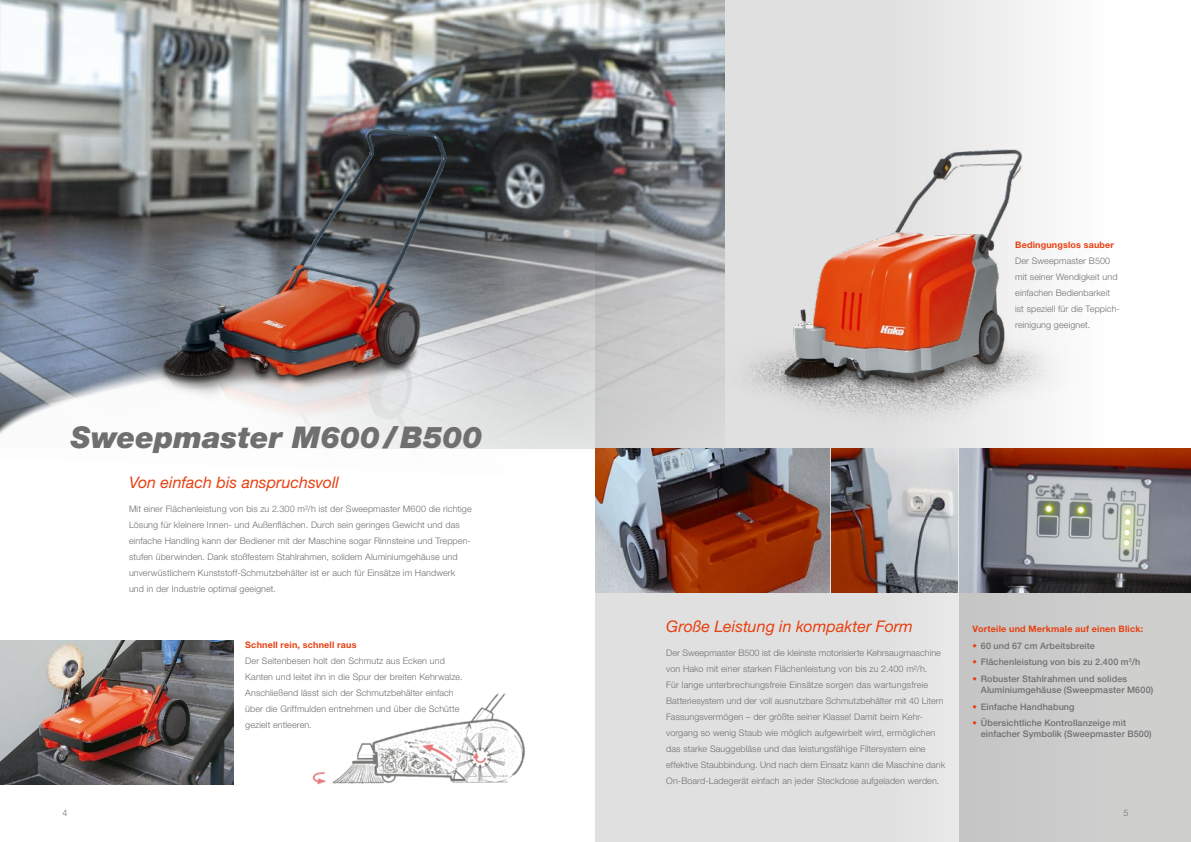
<style>
.page{position:relative;width:1191px;height:842px;background:#fff}
.page>*{position:absolute;margin:0;border:0;box-sizing:border-box;transform-origin:0 0}
.t1{font:italic 900 30px "Helvetica Neue LT Std";letter-spacing:-.005em;color:#706f6f}
.t2{font:italic 16px "Helvetica Neue LT Std";color:#e74011}
.t3{font:300 9px/16px "Helvetica Neue LT Std";letter-spacing:.01em;color:#706f6f}
.t4{font:500 9px/11px "Helvetica Neue LT Std";letter-spacing:.01em;color:#706f6f}
.t5{font:700 9px "Helvetica Neue LT Std";letter-spacing:.02em;color:#e74011}
.s1{color:#e74011}
</style>
<div class="page">
<div style="left:595px;top:0;width:596px;height:842px;background:linear-gradient(to right,#d7d6d6,#fdfdfd)"></div>
<img style="left:0;top:0;width:724px;height:448px">
<img style="left:0;top:242px;width:601px;height:207px">
<img style="left:137px;top:79px;width:354px;height:370px">
<div style="left:959px;top:592px;width:232px;height:250px;background:#ccc"></div>
<img style="left:959px;top:448px;width:232px;height:144px">
<img style="left:831px;top:448px;width:126px;height:144px">
<img style="left:595px;top:448px;width:234px;height:144px">
<img style="left:0;top:640px;width:234px;height:144px">
<img style="left:724px;top:115px;width:423px;height:333px">
<img style="left:312px;top:692px;width:213px;height:93px">
<h1 class="t1" style="left:71px;top:419px;width:413px">Sweepmaster M600/B500</h1>
<h2 class="t2" style="left:129px;top:473px;width:212px">Von einfach bis anspruchsvoll</h2>
<p class="t3" style="left:129px;top:501px;width:344px">Mit einer Flächenleistung von bis zu 2.300 m²/h ist der Sweepmaster M600 die richtige Lösung für kleinere Innen- und Außenflächen. Durch sein geringes Gewicht und das einfache Handling kann der Bediener mit der Maschine sogar Rinnsteine und Treppen&shy;stufen überwinden. Dank stoßfestem Stahlrahmen, solidem Aluminiumgehäuse und unverwüstlichem Kunststoff-Schmutzbehälter ist er auch für Einsätze im Handwerk und in der Industrie optimal geeignet.</p>
<p class="t5" style="left:245px;top:639px;width:113px">Schnell rein, schnell raus</p>
<p class="t3" style="left:245px;top:653px;width:219px">Der Seitenbesen holt den Schmutz aus Ecken und Kanten und leitet ihn in die Spur der breiten Kehrwalze.<br>Anschließend lässt sich der Schmutzbehälter einfach über die Griffmulden entnehmen und über die Schütte gezielt entleeren.</p>
<p class="t5" style="left:1015px;top:239px;width:100px">Bedingungslos sauber</p>
<p class="t3" style="left:1015px;top:253px;width:106px">Der Sweepmaster B500 mit seiner Wendigkeit und einfachen Bedienbarkeit ist speziell für die Teppich&shy;reinigung geeignet.</p>
<h2 class="t2" style="left:666px;top:617px;width:248px">Große Leistung in kompakter Form</h2>
<p class="t3" style="left:666px;top:645px;width:280px">Der Sweepmaster B500 ist die kleinste motorisierte Kehrsaugmaschine von Hako mit einer starken Flächenleistung von bis zu 2.400 m²/h.<br>Für lange unterbrechungsfreie Einsätze sorgen das wartungsfreie Batteriesystem und der voll ausnutzbare Schmutzbehälter mit 40 Litern Fassungsvermögen – der größte seiner Klasse! Damit beim Kehr&shy;vorgang so wenig Staub wie möglich aufgewirbelt wird, ermöglichen das starke Sauggebläse und das leistungsfähige Filtersystem eine effektive Staubbindung. Und nach dem Einsatz kann die Maschine dank On-Board-Ladegerät einfach an jeder Steckdose aufgeladen werden.</p>
<p class="t5" style="left:972px;top:623px;width:172px">Vorteile und Merkmale auf einen Blick:</p>
<p class="t4" style="left:972px;top:640px;width:124px"><span class="s1">•</span> 60 und 67 cm Arbeitsbreite</p>
<p class="t4" style="left:972px;top:657px;width:169px"><span class="s1">•</span> Flächenleistung von bis zu 2.400 m<sup>2</sup>/h</p>
<p class="t4" style="left:980px;top:673px;width:174px;text-indent:-8px"><span class="s1">•</span> Robuster Stahlrahmen und solides<br>Aluminiumgehäuse (Sweepmaster M600)</p>
<p class="t4" style="left:972px;top:701px;width:103px"><span class="s1">•</span> Einfache Handhabung</p>
<p class="t4" style="left:980px;top:718px;width:172px;text-indent:-8px"><span class="s1">•</span> Übersichtliche Kontrollanzeige mit einfacher Symbolik (Sweepmaster B500)</p>
<p class="t3" style="left:62px;top:805px;width:7px">4</p>
<p class="t3" style="left:1123px;top:805px;width:7px">5</p>
</div>
